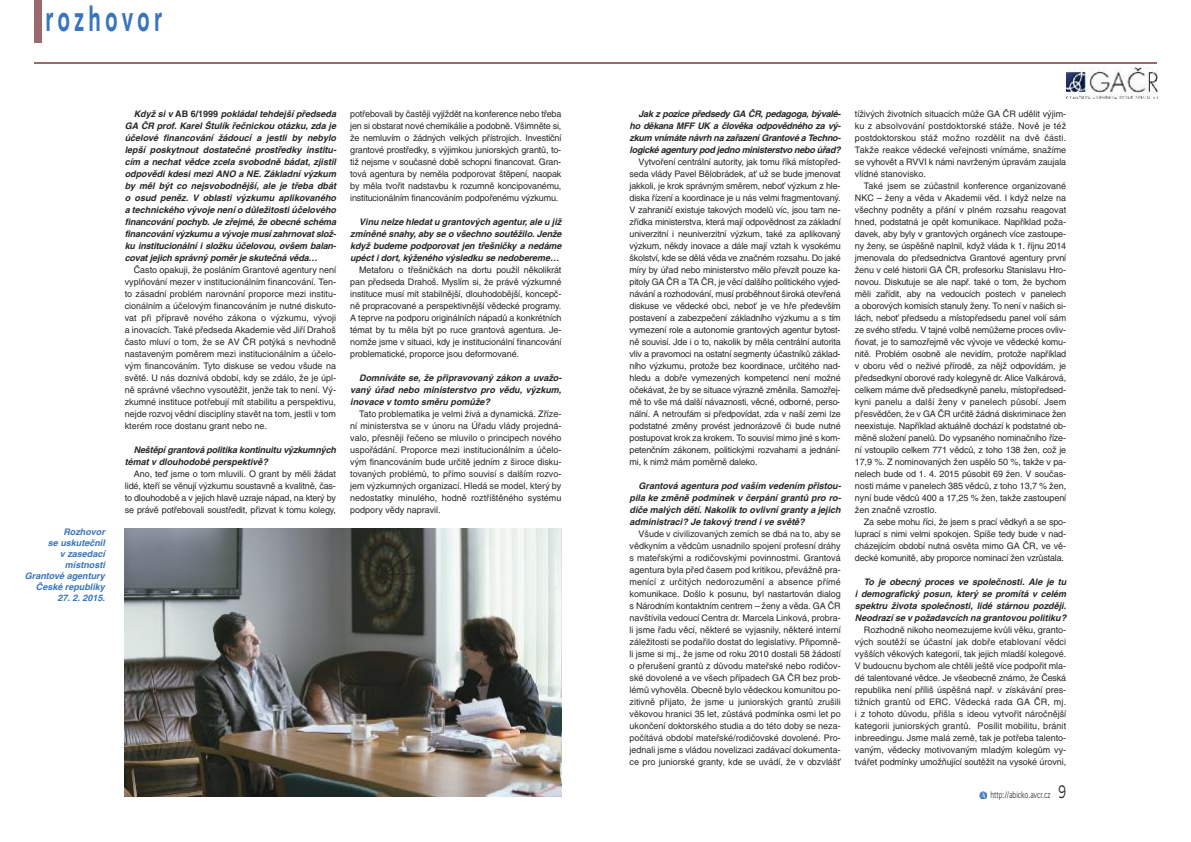
<style>
.page{position:relative;width:1191px;height:842px;background:#fff}
.page>*{position:absolute;margin:0;border:0;box-sizing:border-box;transform-origin:0 0}
.t1{font:700 34px "Motiva Sans";letter-spacing:.195em;color:#3875bb;scale:.6 1}
.t2{font:9px/12px "Helvetica CE";letter-spacing:-.01em;color:#272627;text-align:justify}
.t3{font:italic 700 9px/12px "Helvetica CE";letter-spacing:-.01em;color:#272627;text-align:justify}
.t4{font:italic 700 9px/11px "Helvetica CE";color:#3875bb;text-align:right}
.t5{font:9px "Motiva Sans Light OTF";color:#272627;scale:.7 1}
.s1{font-style:normal}
.s2{font-size:18px}
</style>
<div class="page">
<svg style="left:979px;top:792px;width:7px;height:6px"></svg>
<div style="left:34px;top:0;width:7px;height:43px;background:#9b696d"></div>
<hr style="left:34px;top:62px;width:1123px;height:1px;background:#9b696d">
<img style="left:1066px;top:67px;width:91px;height:32px">
<img style="left:125px;top:529px;width:436px;height:268px">
<h1 class="t1" style="left:45px;top:6px;width:197px">rozhovor</h1>
<p class="t4" style="left:25px;top:527px;width:82px">Rozhovor<br>se uskutečnil<br>v zasedací místnosti<br>Grantové agentury<br>České republiky</p>
<p class="t4" style="left:57px;top:593px;width:49px">27. 2. 2015.</p>
<p class="t3" style="left:125px;top:108px;width:213px;text-indent:9px">Když si v <span class="s1">AB 6/1999</span> pokládal tehdejší předseda GA ČR prof. Karel Štulík řečnickou otázku, zda je účelové financování žádoucí a jestli by nebylo lepší poskytnout dostatečné prostředky institu&shy;cím a nechat vědce zcela svobodně bádat, zjistil odpovědi kdesi mezi ANO a NE. Základní výzkum by měl být co nejsvobodnější, ale je třeba dbát o osud peněz. V oblasti výzkumu aplikovaného a technického vývoje není o důležitosti účelového financování pochyb. Je zřejmé, že obecné schéma financování výzkumu a vývoje musí zahrnovat slož&shy;ku institucionální i složku účelovou, ovšem balan&shy;covat jejich správný poměr je skutečná věda…</p>
<p class="t2" style="left:125px;top:264px;width:213px;text-indent:9px">Často opakuji, že posláním Grantové agentury není vyplňování mezer v institucionálním financování. Ten&shy;to zásadní problém narovnání proporce mezi institu&shy;cionálním a účelovým financováním je nutné diskuto&shy;vat při přípravě nového zákona o výzkumu, vývoji a inovacích. Také předseda Akademie věd Jiří Drahoš často mluví o tom, že se AV ČR potýká s nevhodně nastaveným poměrem mezi institucionálním a účelo&shy;vým financováním. Tyto diskuse se vedou všude na světě. U nás doznívá období, kdy se zdálo, že je úpl&shy;ně správné všechno vysoutěžit, jenže tak to není. Vý&shy;zkumné instituce potřebují mít stabilitu a perspektivu, nejde rozvoj vědní disciplíny stavět na tom, jestli v tom kterém roce dostanu grant nebo ne.</p>
<p class="t3" style="left:125px;top:444px;width:213px;text-indent:9px">Neštěpí grantová politika kontinuitu výzkumných témat v dlouhodobé perspektivě?</p>
<p class="t2" style="left:125px;top:468px;width:213px;text-indent:9px">Ano, teď jsme o tom mluvili. O grant by měli žádat lidé, kteří se věnují výzkumu soustavně a kvalitně, čas&shy;to dlouhodobě a v jejich hlavě uzraje nápad, na který by se právě potřebovali soustředit, přizvat k tomu kolegy,</p>
<p class="t2" style="left:350px;top:108px;width:213px">potřebovali by častěji vyjíždět na konference nebo třeba jen si obstarat nové chemikálie a podobně. Všimněte si, že nemluvím o žádných velkých přístrojích. Investiční grantové prostředky, s výjimkou juniorských grantů, to&shy;tiž nejsme v současné době schopni financovat. Gran&shy;tová agentura by neměla podporovat štěpení, naopak by měla tvořit nadstavbu k rozumně koncipovanému, institucionálním financováním podpořenému výzkumu.</p>
<p class="t3" style="left:350px;top:216px;width:213px;text-indent:9px">Vinu nelze hledat u grantových agentur, ale u již zmíněné snahy, aby se o všechno soutěžilo. Jenže když budeme podporovat jen třešničky a nedáme upéct i dort, kýženého výsledku se nedobereme…</p>
<p class="t2" style="left:350px;top:264px;width:213px;text-indent:9px">Metaforu o třešničkách na dortu použil několikrát pan předseda Drahoš. Myslím si, že právě výzkumné instituce musí mít stabilnější, dlouhodobější, koncepč&shy;ně propracované a perspektivnější vědecké programy.<br>A teprve na podporu originálních nápadů a konkrétních témat by tu měla být po ruce grantová agentura. Je&shy;nomže jsme v situaci, kdy je institucionální financování problematické, proporce jsou deformované.</p>
<p class="t3" style="left:350px;top:372px;width:213px;text-indent:9px">Domníváte se, že připravovaný zákon a uvažo&shy;vaný úřad nebo ministerstvo pro vědu, výzkum, inovace v tomto směru pomůže?</p>
<p class="t2" style="left:350px;top:408px;width:213px;text-indent:9px">Tato problematika je velmi živá a dynamická. Zříze&shy;ní ministerstva se v únoru na Úřadu vlády projedná&shy;valo, přesněji řečeno se mluvilo o principech nového uspořádání. Proporce mezi institucionálním a účelo&shy;vým financováním bude určitě jedním z široce disku&shy;tovaných problémů, to přímo souvisí s dalším rozvo&shy;jem výzkumných organizací. Hledá se model, který by nedostatky minulého, hodně roztříštěného systému podpory vědy napravil.</p>
<p class="t3" style="left:629px;top:108px;width:213px;text-indent:9px">Jak z pozice předsedy GA ČR, pedagoga, bývalé&shy;ho děkana MFF UK a člověka odpovědného za vý&shy;zkum vnímáte návrh na zařazení Grantové a Techno&shy;logické agentury pod jedno ministerstvo nebo úřad?</p>
<p class="t2" style="left:629px;top:156px;width:213px;text-indent:9px">Vytvoření centrální autority, jak tomu říká místopřed&shy;seda vlády Pavel Bělobrádek, ať už se bude jmenovat jakkoli, je krok správným směrem, neboť výzkum z hle&shy;diska řízení a koordinace je u nás velmi fragmentovaný.<br>V zahraničí existuje takových modelů víc, jsou tam ne&shy;zřídka ministerstva, která mají odpovědnost za základní univerzitní i neuniverzitní výzkum, také za aplikovaný výzkum, někdy inovace a dále mají vztah k vysokému školství, kde se dělá věda ve značném rozsahu. Do jaké míry by úřad nebo ministerstvo mělo převzít pouze ka&shy;pitoly GA ČR a TA ČR, je věcí dalšího politického vyjed&shy;návání a rozhodování, musí proběhnout široká otevřená diskuse ve vědecké obci, neboť je ve hře především postavení a zabezpečení základního výzkumu a s tím vymezení role a autonomie grantových agentur bytost&shy;ně souvisí. Jde i o to, nakolik by měla centrální autorita vliv a pravomoci na ostatní segmenty účastníků základ&shy;ního výzkumu, protože bez koordinace, určitého nad&shy;hledu a dobře vymezených kompetencí není možné očekávat, že by se situace výrazně změnila. Samozřej&shy;mě to vše má další návaznosti, věcné, odborné, perso&shy;nální. A netroufám si předpovídat, zda v naší zemi lze podstatné změny provést jednorázově či bude nutné postupovat krok za krokem. To souvisí mimo jiné s kom&shy;petenčním zákonem, politickými rozvahami a jednání&shy;mi, k nimž mám poměrně daleko.</p>
<p class="t3" style="left:629px;top:480px;width:213px;text-indent:9px">Grantová agentura pod vaším vedením přistou&shy;pila ke změně podmínek v čerpání grantů pro ro&shy;diče malých dětí. Nakolik to ovlivní granty a jejich administraci? Je takový trend i ve světě?</p>
<p class="t2" style="left:629px;top:528px;width:213px;text-indent:9px">Všude v civilizovaných zemích se dbá na to, aby se vědkyním a vědcům usnadnilo spojení profesní dráhy s mateřskými a rodičovskými povinnostmi. Grantová agentura byla před časem pod kritikou, převážně pra&shy;menící z určitých nedorozumění a absence přímé komunikace. Došlo k posunu, byl nastartován dialog s Národním kontaktním centrem – ženy a věda. GA ČR navštívila vedoucí Centra dr. Marcela Linková, probra&shy;li jsme řadu věcí, některé se vyjasnily, některé interní záležitosti se podařilo dostat do legislativy. Připomně&shy;li jsme si mj., že jsme od roku 2010 dostali 58 žádostí o přerušení grantů z důvodu mateřské nebo rodičov&shy;ské dovolené a ve všech případech GA ČR bez prob&shy;lémů vyhověla. Obecně bylo vědeckou komunitou po&shy;zitivně přijato, že jsme u juniorských grantů zrušili věkovou hranici 35 let, zůstává podmínka osmi let po ukončení doktorského studia a do této doby se neza&shy;počítává období mateřské/rodičovské dovolené. Pro&shy;jednali jsme s vládou novelizaci zadávací dokumenta&shy;ce pro juniorské granty, kde se uvádí, že v obzvlášť</p>
<p class="t2" style="left:855px;top:108px;width:213px">tíživých životních situacích může GA ČR udělit výjim&shy;ku z absolvování postdoktorské stáže. Nově je též postdoktorskou stáž možno rozdělit na dvě části.<br>Takže reakce vědecké veřejnosti vnímáme, snažíme se vyhovět a RVVI k námi navrženým úpravám zaujala vlídné stanovisko.</p>
<p class="t2" style="left:855px;top:180px;width:213px;text-indent:9px">Také jsem se zúčastnil konference organizované NKC – ženy a věda v Akademii věd. I když nelze na všechny podněty a přání v plném rozsahu reagovat hned, podstatná je opět komunikace. Například poža&shy;davek, aby byly v grantových orgánech více zastoupe&shy;ny ženy, se úspěšně naplnil, když vláda k 1. říjnu 2014 jmenovala do předsednictva Grantové agentury první ženu v celé historii GA ČR, profesorku Stanislavu Hro&shy;novou. Diskutuje se ale např. také o tom, že bychom měli zařídit, aby na vedoucích postech v panelech a oborových komisích stanuly ženy. To není v našich si&shy;lách, neboť předsedu a místopředsedu panel volí sám ze svého středu. V tajné volbě nemůžeme proces ovliv&shy;ňovat, je to samozřejmě věc vývoje ve vědecké komu&shy;nitě. Problém osobně ale nevidím, protože například v oboru věd o neživé přírodě, za nějž odpovídám, je předsedkyní oborové rady kolegyně dr. Alice Valkárová, celkem máme dvě předsedkyně panelu, místopředsed&shy;kyni panelu a další ženy v panelech působí. Jsem přesvědčen, že v GA ČR určitě žádná diskriminace žen neexistuje. Například aktuálně dochází k podstatné ob&shy;měně složení panelů. Do vypsaného nominačního říze&shy;ní vstoupilo celkem 771 vědců, z toho 138 žen, což je 17,9 %. Z nominovaných žen uspělo 50 %, takže v pa&shy;nelech bude od 1. 4. 2015 působit 69 žen. V součas&shy;nosti máme v panelech 385 vědců, z toho 13,7 % žen, nyní bude vědců 400 a 17,25 % žen, takže zastoupení žen značně vzrostlo.</p>
<p class="t2" style="left:855px;top:516px;width:213px;text-indent:9px">Za sebe mohu říci, že jsem s prací vědkyň a se spo&shy;luprací s nimi velmi spokojen. Spíše tedy bude v nad&shy;cházejícím období nutná osvěta mimo GA ČR, ve vě&shy;decké komunitě, aby proporce nominací žen vzrůstala.</p>
<p class="t3" style="left:855px;top:576px;width:213px;text-indent:9px">To je obecný proces ve společnosti. Ale je tu i demografický posun, který se promítá v celém spektru života společnosti, lidé stárnou později.<br>Neodrazí se v požadavcích na grantovou politiku?</p>
<p class="t2" style="left:855px;top:624px;width:213px;text-indent:9px">Rozhodně nikoho neomezujeme kvůli věku, granto&shy;vých soutěží se účastní jak dobře etablovaní vědci vyšších věkových kategorií, tak jejich mladší kolegové.<br>V budoucnu bychom ale chtěli ještě více podpořit mla&shy;dé talentované vědce. Je všeobecně známo, že Česká republika není příliš úspěšná např. v získávání pres&shy;tižních grantů od ERC. Vědecká rada GA ČR, mj. i z tohoto důvodu, přišla s ideou vytvořit náročnější kategorii juniorských grantů. Posílit mobilitu, bránit inbreedingu. Jsme malá země, tak je potřeba talento&shy;vaným, vědecky motivovaným mladým kolegům vy&shy;tvářet podmínky umožňující soutěžit na vysoké úrovni,</p>
<p class="t5" style="left:990px;top:788px;width:110px">http://abicko.avcr.cz <span class="s2">9</span></p>
</div>
